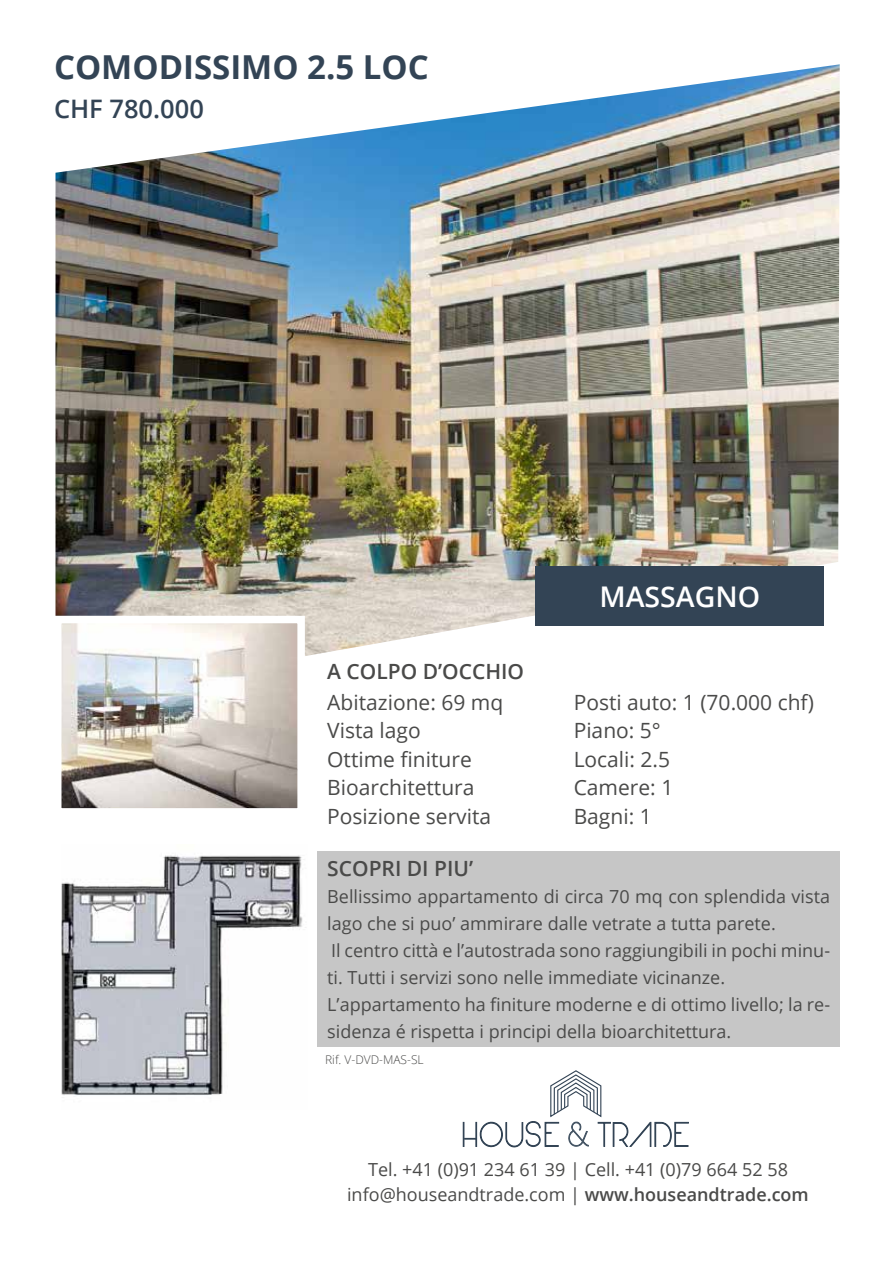
<style>
.page{position:relative;width:893px;height:1263px;background:#fff}
.page>*{position:absolute;margin:0;border:0;box-sizing:border-box;transform-origin:0 0}
.t1{font:700 33px "Open Sans";color:#345}
.t2{font:600 28.5px "Open Sans";color:#fff}
.t3{font:600 25.5px "Open Sans";color:#345}
.t4{font:21px/28.5px "Open Sans";color:#4a4a49}
.t5{font:600 21px "Open Sans";color:#4a4a49}
.t6{font:18px/27px "Open Sans";color:#4a4a49}
.t7{font:300 12px "Open Sans";color:#4a4a49}
.s1{font-weight:600}
</style>
<div class="page">
<div style="left:318px;top:851px;width:522px;height:196px;background:#c6c6c6"></div>
<svg style="left:463px;top:1070px;width:226px;height:77px"></svg>
<img style="left:56px;top:64px;width:784px;height:592px">
<div style="left:536px;top:567px;width:288px;height:59px;background:#345"></div>
<img style="left:63px;top:625px;width:233px;height:182px">
<div style="left:54px;top:616px;width:251px;height:200px;border:8px solid #fff"></div>
<img style="left:63px;top:855px;width:243px;height:241px">
<h1 class="t1" style="left:54px;top:44px;width:376px">COMODISSIMO 2.5 LOC</h1>
<h3 class="t3" style="left:54px;top:92px;width:151px">CHF 780.000</h3>
<p class="t5" style="left:327px;top:656px;width:198px">A COLPO D’OCCHIO</p>
<h2 class="t2" style="left:599px;top:577px;width:162px">MASSAGNO</h2>
<p class="t4" style="left:327px;top:687px;width:178px">Abitazione: 69 mq<br>Vista lago<br>Ottime finiture<br>Bioarchitettura<br>Posizione servita</p>
<p class="t4" style="left:574px;top:687px;width:242px">Posti auto: 1 (70.000 chf)<br>Piano: 5°<br>Locali: 2.5<br>Camere: 1<br>Bagni: 1</p>
<p class="t5" style="left:327px;top:854px;width:147px">SCOPRI DI PIU’</p>
<p class="t6" style="left:327px;top:882px;width:504px">Bellissimo appartamento di circa 70 mq con splendida vista lago che si puo’ ammirare dalle vetrate a tutta parete.<br>Il centro città e l’autostrada sono raggiungibili in pochi minu&shy;ti. Tutti i servizi sono nelle immediate vicinanze.<br>L’appartamento ha finiture moderne e di ottimo livello; la re&shy;sidenza é rispetta i principi della bioarchitettura.</p>
<p class="t7" style="left:325px;top:1051px;width:100px">Rif. V-DVD-MAS-SL</p>
<p class="t6" style="left:347px;top:1156px;width:463px;line-height:25.5px;text-align:center">Tel. +41 (0)91 234 61 39 | Cell. +41 (0)79 664 52 58 info@houseandtrade.com | <span class="s1">www.houseandtrade.com</span></p>
</div>
